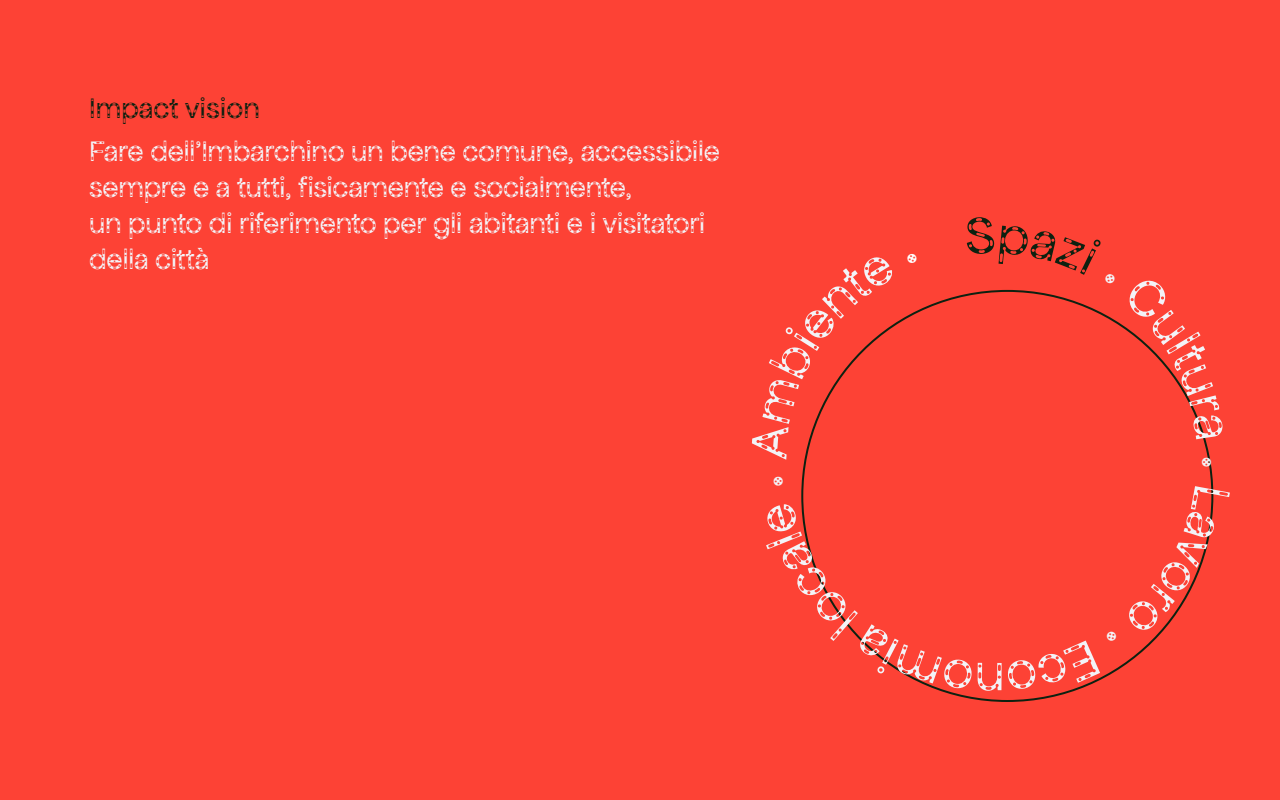
<style>
.page{position:relative;width:1280px;height:800px;background:#fd4235}
.page>*{position:absolute;margin:0;border:0;box-sizing:border-box;transform-origin:0 0}
.t1{font:54.5px "Apfel Grotezk Brukt";color:#f3f3f7}
.Stile_di_paragrafo_1{font:30px/36px "Apfel Grotezk Brukt";letter-spacing:-.015em;color:#f3f3f7}
.t2{font:30px "Apfel Grotezk Brukt";color:#0d2110}
</style>
<div class="page">
<svg style="left:1123px;top:325px;width:83px;height:114px"></svg>
<svg style="left:1207px;top:458px;width:4px;height:9px"></svg>
<svg style="left:1156px;top:486px;width:58px;height:149px"></svg>
<svg style="left:1071px;top:678px;width:29px;height:12px"></svg>
<svg style="left:801px;top:502px;width:143px;height:188px"></svg>
<svg style="left:804px;top:322px;width:92px;height:138px"></svg>
<p class="t2" style="left:89px;top:93px;width:172px">Impact vision</p>
<p class="Stile_di_paragrafo_1" style="left:89px;top:134px;width:632px">Fare dell’Imbarchino un bene comune, accessibile sempre e a tutti, fisicamente e socialmente,</p>
<p class="Stile_di_paragrafo_1" style="left:89px;top:206px;width:618px">un punto di riferimento per gli abitanti e i visitatori della città</p>
<h1 class="t1" style="left:1005px;top:710px;width:32px;rotate:-180deg">n</h1>
</div>
